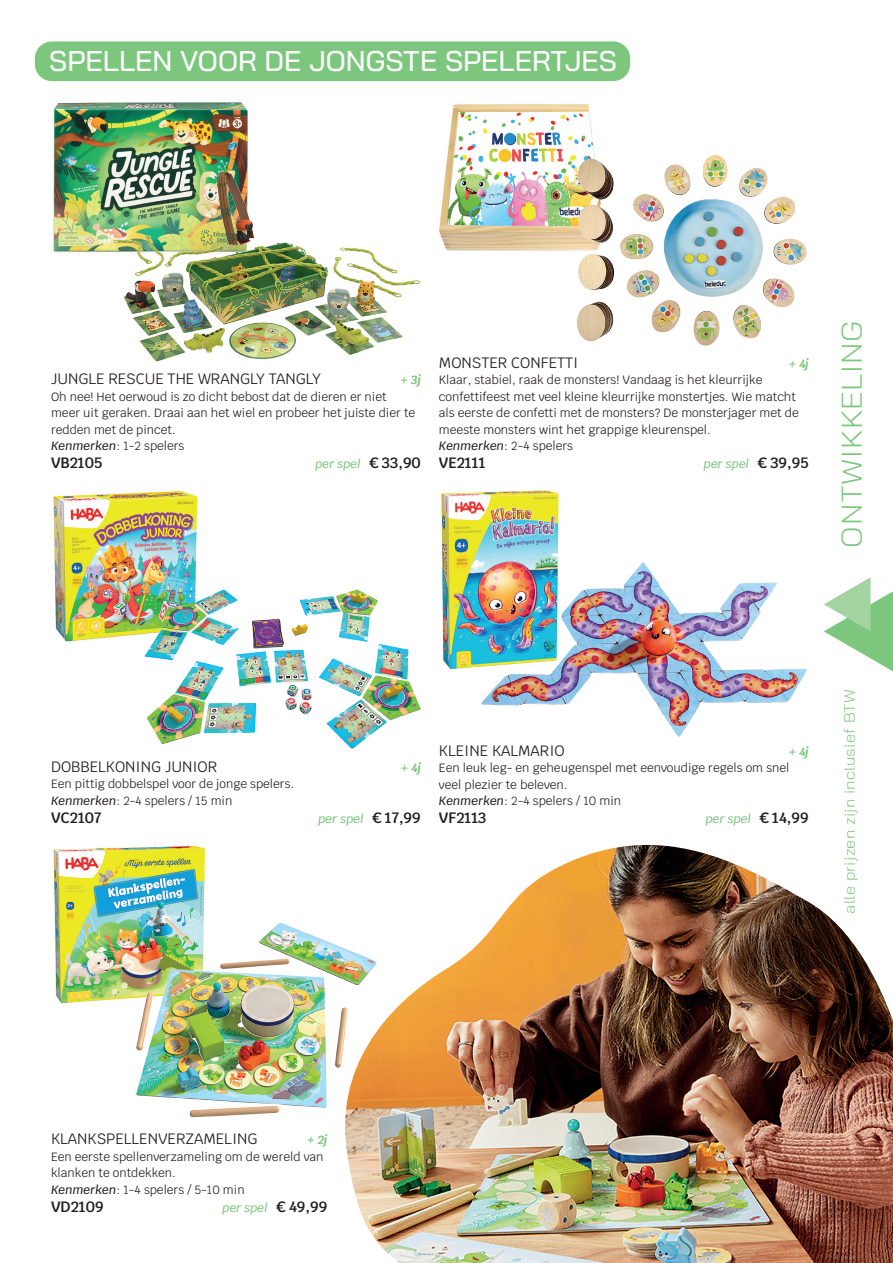
<style>
.page{position:relative;width:893px;height:1263px;background:#fff}
.page>*{position:absolute;margin:0;border:0;box-sizing:border-box;transform-origin:0 0}
.t1{font:500 28.5px "Bai Jamjuree";color:#fff}
.t2{font:300 28.5px "Bai Jamjuree";letter-spacing:.02em;color:#7cc67d;scale:1.1 1}
.t3{font:15px "Krub";color:#231f20}
.t4{font:600 15px "Krub";color:#231f20}
.t5{font:300 15px "Bai Jamjuree";letter-spacing:.02em;color:#7cc67d;scale:1.1 1}
.t6{font:12px/16.5px "Krub";color:#231f20}
.t7{font:italic 500 12px "Krub";color:#7cc67d}
.t8{font:italic 700 12px "Krub";color:#7cc67d}
.s1{font-weight:500;font-style:italic}
.s2{font-weight:600;font-style:normal;font-size:15px;color:#231f20}
</style>
<div class="page">
<svg style="left:824px;top:577px;width:69px;height:94px"></svg>
<div style="left:35px;top:41px;width:595px;height:40px;background:#7cc67d;border-radius:17px"></div>
<img style="left:345px;top:845px;width:548px;height:418px">
<img style="left:53px;top:845px;width:152px;height:159px">
<img style="left:131px;top:919px;width:250px;height:201px">
<img style="left:51px;top:102px;width:197px;height:152px">
<img style="left:53px;top:491px;width:145px;height:151px">
<img style="left:439px;top:104px;width:155px;height:147px">
<img style="left:441px;top:490px;width:118px;height:180px">
<img style="left:479px;top:536px;width:328px;height:201px">
<img style="left:111px;top:152px;width:310px;height:210px">
<img style="left:556px;top:151px;width:251px;height:195px">
<img style="left:145px;top:568px;width:276px;height:181px">
<p class="t1" style="left:49px;top:45px;width:569px">SPELLEN VOOR DE JONGSTE SPELERTJES</p>
<p class="t3" style="left:51px;top:366px;width:271px">JUNGLE RESCUE THE WRANGLY TANGLY</p>
<p class="t8" style="left:401px;top:373px;width:22px">+ 3j</p>
<p class="t6" style="left:51px;top:388px;width:366px">Oh nee! Het oerwoud is zo dicht bebost dat de dieren er niet meer uit geraken. Draai aan het wiel en probeer het juiste dier te redden met de pincet.</p>
<p class="t6" style="left:51px;top:438px;width:135px"><span class="s1">Kenmerken</span>: 1-2 spelers</p>
<p class="t4" style="left:51px;top:454px;width:53px">VB2105</p>
<p class="t7" style="left:315px;top:457px;width:107px">per spel <span class="s2">€ 33,90</span></p>
<p class="t3" style="left:439px;top:350px;width:141px">MONSTER CONFETTI</p>
<p class="t8" style="left:789px;top:356px;width:21px">+ 4j</p>
<p class="t6" style="left:439px;top:372px;width:361px">Klaar, stabiel, raak de monsters! Vandaag is het kleurrijke confettifeest met veel kleine kleurrijke monstertjes. Wie matcht als eerste de confetti met de monsters? De monsterjager met de meeste monsters wint het grappige kleurenspel.</p>
<p class="t6" style="left:439px;top:438px;width:136px"><span class="s1">Kenmerken</span>: 2-4 spelers</p>
<p class="t4" style="left:439px;top:454px;width:48px">VE2111</p>
<p class="t7" style="left:704px;top:457px;width:106px">per spel <span class="s2">€ 39,95</span></p>
<h1 class="t2" style="left:828px;top:547px;width:207px;rotate:-90deg">ONTWIKKELING</h1>
<p class="t3" style="left:51px;top:754px;width:168px">DOBBELKONING JUNIOR</p>
<p class="t8" style="left:401px;top:760px;width:21px">+ 4j</p>
<p class="t6" style="left:51px;top:776px;width:245px">Een pittig dobbelspel voor de jonge spelers.</p>
<p class="t6" style="left:51px;top:792px;width:183px"><span class="s1">Kenmerken</span>: 2-4 spelers / 15 min</p>
<p class="t4" style="left:51px;top:809px;width:52px">VC2107</p>
<p class="t7" style="left:318px;top:811px;width:104px">per spel <span class="s2">€ 17,99</span></p>
<p class="t3" style="left:439px;top:738px;width:127px">KLEINE KALMARIO</p>
<p class="t8" style="left:789px;top:745px;width:21px">+ 4j</p>
<p class="t6" style="left:439px;top:760px;width:352px">Een leuk leg- en geheugenspel met eenvoudige regels om snel veel plezier te beleven.</p>
<p class="t6" style="left:439px;top:793px;width:184px"><span class="s1">Kenmerken</span>: 2-4 spelers / 10 min</p>
<p class="t4" style="left:439px;top:809px;width:49px">VF2113</p>
<p class="t7" style="left:706px;top:812px;width:105px">per spel <span class="s2">€ 14,99</span></p>
<p class="t5" style="left:837px;top:914px;width:206px;rotate:-90deg">alle prijzen zijn inclusief BTW</p>
<p class="t3" style="left:51px;top:1126px;width:208px">KLANKSPELLENVERZAMELING</p>
<p class="t8" style="left:307px;top:1133px;width:21px">+ 2j</p>
<p class="t6" style="left:51px;top:1148px;width:274px">Een eerste spellenverzameling om de wereld van klanken te ontdekken.</p>
<p class="t6" style="left:51px;top:1181px;width:195px"><span class="s1">Kenmerken</span>: 1-4 spelers / 5-10 min</p>
<p class="t4" style="left:51px;top:1198px;width:54px">VD2109</p>
<p class="t7" style="left:223px;top:1200px;width:106px">per spel <span class="s2">€ 49,99</span></p>
</div>
